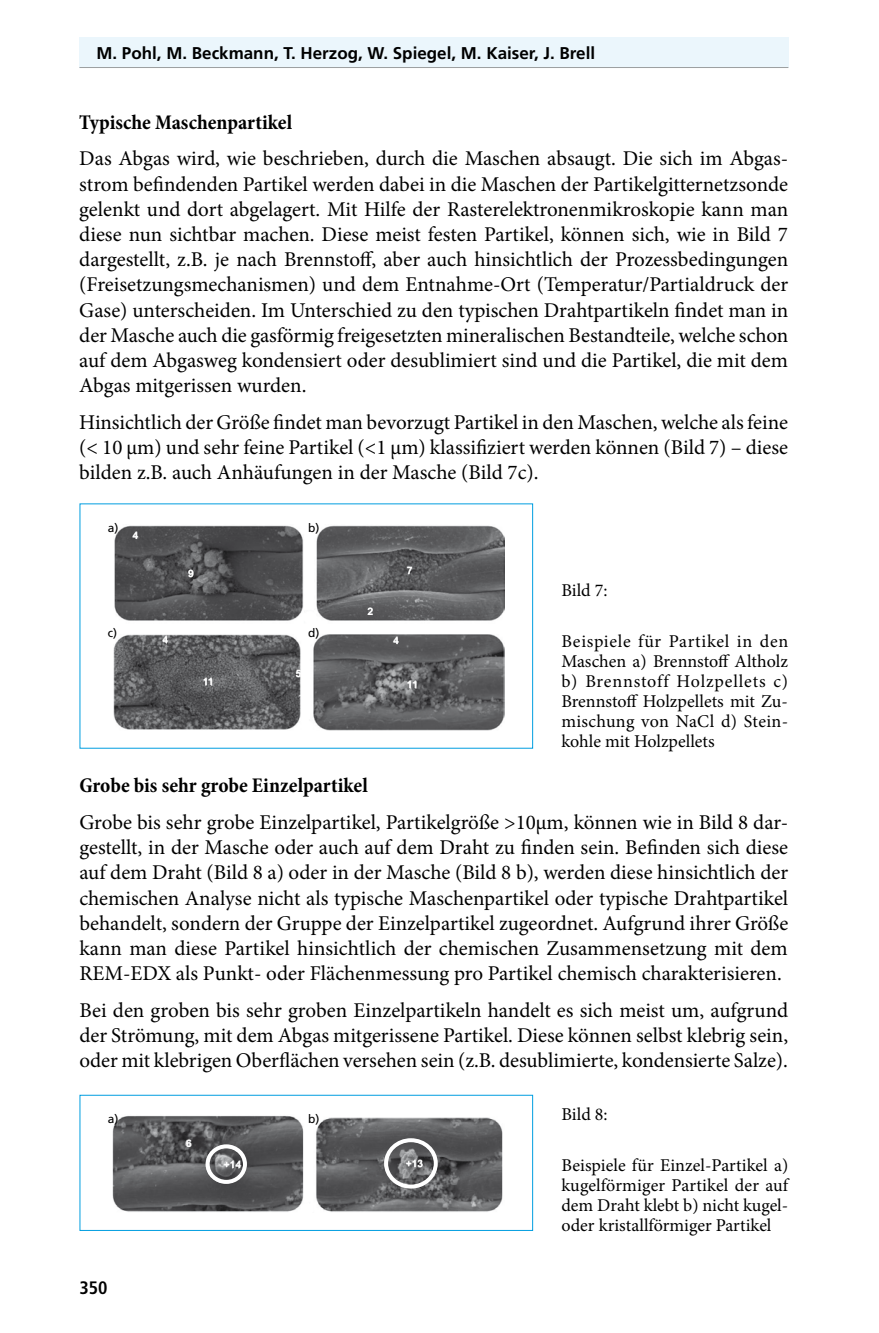
<style>
.page{position:relative;width:879px;height:1333px;background:#fff}
.page>*{position:absolute;margin:0;border:0;box-sizing:border-box;transform-origin:0 0}
.t1{font:21px/25.2px "Minion Pro";color:#000;text-align:justify}
.t2{font:700 condensed 21px "Minion Pro";color:#000}
.t3{font:18px/20px "Minion Pro";color:#000;text-align:justify}
.t4{font:700 condensed 18px "Frutiger";color:#000}
.t5{font:700 17px "Frutiger";color:#000}
.t6{font:12px "Frutiger";color:#000}
.t7{font:700 10.4px "Arial";letter-spacing:-.03em;color:#fff}
</style>
<div class="page">
<div style="left:80px;top:38px;width:709px;height:30px;background:#ebf6fc"></div>
<hr style="left:79px;top:67px;width:709px;height:1px;background:#9c9e9f">
<img style="left:113px;top:525px;width:392px;height:205px">
<img style="left:112px;top:1115px;width:391px;height:97px">
<svg style="left:204px;top:1136px;width:236px;height:54px;background:#707072"></svg>
<p class="t5" style="left:96px;top:43px;width:500px">M. Pohl, M. Beckmann, T. Herzog, W. Spiegel, M. Kaiser, J. Brell</p>
<p class="t2" style="left:79px;top:107px;width:214px">Typische Maschenpartikel</p>
<p class="t1" style="left:79px;top:146px;width:710px">Das Abgas wird, wie beschrieben, durch die Maschen absaugt. Die sich im Abgas&shy;strom befindenden Partikel werden dabei in die Maschen der Partikelgitternetzsonde gelenkt und dort abgelagert. Mit Hilfe der Rasterelektronenmikroskopie kann man diese nun sichtbar machen. Diese meist festen Partikel, können sich, wie in Bild 7 dargestellt, z.B. je nach Brennstoff, aber auch hinsichtlich der Prozessbedingungen (Freisetzungsmechanismen) und dem Entnahme-Ort (Temperatur/Partialdruck der Gase) unterscheiden. Im Unterschied zu den typischen Drahtpartikeln findet man in der Masche auch die gasförmig freigesetzten mineralischen Bestandteile, welche schon auf dem Abgasweg kondensiert oder desublimiert sind und die Partikel, die mit dem Abgas mitgerissen wurden.</p>
<p class="t1" style="left:79px;top:409px;width:710px">Hinsichtlich der Größe findet man bevorzugt Partikel in den Maschen, welche als feine (&lt; 10 μm) und sehr feine Partikel (&lt;1 μm) klassifiziert werden können (Bild 7) – diese bilden z.B. auch Anhäufungen in der Masche (Bild 7c).</p>
<p class="t6" style="left:108px;top:521px;width:12px">a)</p>
<p class="t6" style="left:308px;top:521px;width:13px">b)</p>
<p class="t7" style="left:133px;top:528px;width:7px">4</p>
<p class="t6" style="left:108px;top:625px;width:11px">c)</p>
<p class="t7" style="left:188px;top:566px;width:7px">9</p>
<p class="t7" style="left:162px;top:632px;width:7px">4</p>
<p class="t7" style="left:203px;top:674px;width:12px">11</p>
<p class="t6" style="left:308px;top:625px;width:13px">d)</p>
<p class="t7" style="left:295px;top:666px;width:7px">5</p>
<p class="t7" style="left:368px;top:604px;width:7px">2</p>
<p class="t7" style="left:407px;top:563px;width:7px">7</p>
<p class="t7" style="left:393px;top:633px;width:7px">4</p>
<p class="t7" style="left:407px;top:677px;width:12px">11</p>
<p class="t3" style="left:561px;top:580px;width:48px">Bild 7:</p>
<p class="t3" style="left:561px;top:631px;width:228px">Beispiele für Partikel in den Maschen a) Brennstoff Altholz b) Brennstoff Holzpellets c)<br>Brennstoff Holzpellets mit Zu&shy;mischung von NaCl d) Stein&shy;kohle mit Holzpellets</p>
<p class="t2" style="left:79px;top:771px;width:290px">Grobe bis sehr grobe Einzelpartikel</p>
<p class="t1" style="left:79px;top:809px;width:710px">Grobe bis sehr grobe Einzelpartikel, Partikelgröße &gt;10μm, können wie in Bild 8 dar&shy;gestellt, in der Masche oder auch auf dem Draht zu finden sein. Befinden sich diese auf dem Draht (Bild 8 a) oder in der Masche (Bild 8 b), werden diese hinsichtlich der chemischen Analyse nicht als typische Maschenpartikel oder typische Drahtpartikel behandelt, sondern der Gruppe der Einzelpartikel zugeordnet. Aufgrund ihrer Größe kann man diese Partikel hinsichtlich der chemischen Zusammensetzung mit dem REM-EDX als Punkt- oder Flächenmessung pro Partikel chemisch charakterisieren.</p>
<p class="t1" style="left:79px;top:997px;width:710px">Bei den groben bis sehr groben Einzelpartikeln handelt es sich meist um, aufgrund der Strömung, mit dem Abgas mitgerissene Partikel. Diese können selbst klebrig sein, oder mit klebrigen Oberflächen versehen sein (z.B. desublimierte, kondensierte Salze).</p>
<p class="t6" style="left:108px;top:1111px;width:12px">a)</p>
<p class="t6" style="left:308px;top:1111px;width:13px">b)</p>
<p class="t7" style="left:186px;top:1136px;width:7px">6</p>
<p class="t7" style="left:224px;top:1157px;width:19px">+14</p>
<p class="t7" style="left:406px;top:1156px;width:19px">+13</p>
<p class="t4" style="left:79px;top:1276px;width:30px">350</p>
<p class="t3" style="left:561px;top:1103px;width:48px">Bild 8:</p>
<p class="t3" style="left:561px;top:1155px;width:228px">Beispiele für Einzel-Partikel a) kugelförmiger Partikel der auf dem Draht klebt b) nicht kugel&shy;oder kristallförmiger Partikel</p>
</div>
